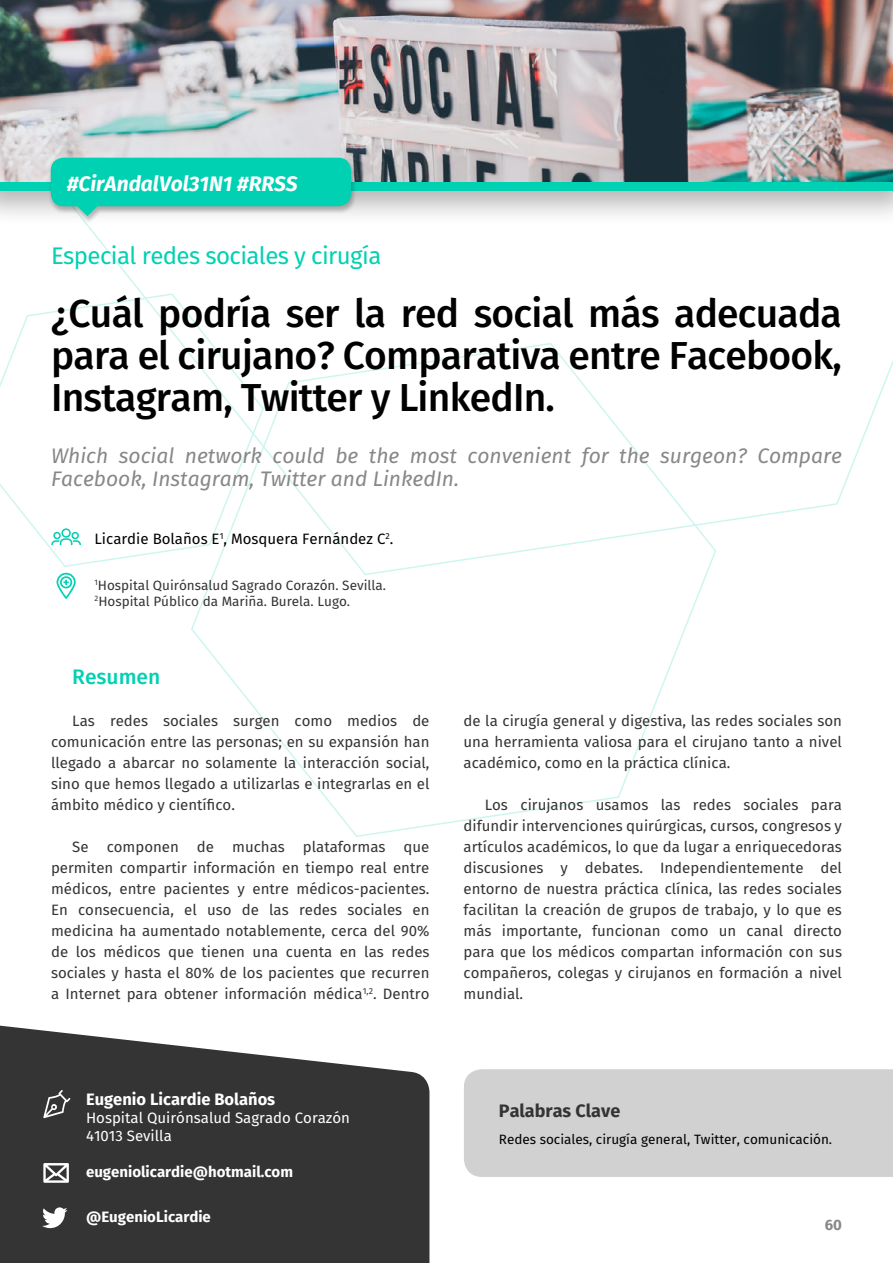
<style>
.page{position:relative;width:893px;height:1263px;background:#fff}
.page>*{position:absolute;margin:0;border:0;box-sizing:border-box;transform-origin:0 0}
.t1{font:500 39px/42px "Fira Sans";letter-spacing:-.02em;color:#000;text-align:justify}
.t2{font:24px "Fira Sans";letter-spacing:-.025em;color:#00d1b2}
.t3{font:italic 21px/22.5px "Fira Sans";color:#878787}
.t4{font:italic 700 21px "Fira Sans";color:#fff}
.t5{font:500 21px "Fira Sans";color:#00d1b2}
.t6{font:700 18px "Fira Sans";color:#343434}
.t7{font:700 16.5px "Fira Sans";color:#fff}
.t8{font:15px/21px "Fira Sans";color:#343434;text-align:justify}
.t9{font:15px/18px "Fira Sans";color:#fff}
.t10{font:700 15px "Fira Sans";color:#fff}
.t11{font:15px "Fira Sans";color:#000}
.t12{font:700 15px "Fira Sans";color:#878787}
.t13{font:13.5px/16.2px "Fira Sans";color:#343434}
.t14{font:13.5px "Fira Sans";color:#000}
</style>
<div class="page">
<svg style="left:191px;top:343px;width:526px;height:494px"></svg>
<svg style="left:0;top:292px;width:265px;height:276px"></svg>
<svg style="left:0;top:1025px;width:429px;height:238px;fill:#343434"></svg>
<svg style="left:43px;top:1090px;width:27px;height:28px"></svg>
<svg style="left:43px;top:1163px;width:26px;height:20px"></svg>
<div style="left:0;top:0;width:893px;height:228px;background:#000;opacity:.3"></div>
<img style="left:0;top:0;width:893px;height:182px">
<div style="left:0;top:182px;width:893px;height:8px;background:#00d1b2"></div>
<svg style="left:51px;top:528px;width:30px;height:17px"></svg>
<svg style="left:57px;top:573px;width:19px;height:26px"></svg>
<svg style="left:42px;top:1207px;width:26px;height:21px"></svg>
<div style="left:464px;top:1069px;width:429px;height:108px;background:#d1d1d1"></div>
<div style="left:49px;top:158px;width:308px;height:66px;background:#000;opacity:.25"></div>
<div style="left:51px;top:158px;width:300px;height:48px;background:#00d1b2;border-radius:13px"></div>
<svg style="left:68px;top:206px;width:39px;height:10px"></svg>
<h3 class="t4" style="left:67px;top:166px;width:232px">#CirAndalVol31N1 #RRSS</h3>
<h2 class="t2" style="left:51px;top:238px;width:332px">Especial redes sociales y cirugía</h2>
<h1 class="t1" style="left:51px;top:290px;width:792px">¿Cuál podría ser la red social más adecuada para el cirujano? Comparativa entre Facebook, Instagram, Twitter y LinkedIn.</h1>
<h3 class="t3" style="left:51px;top:444px;width:792px">Which social network could be the most convenient for the surgeon? Compare<br>Facebook, Instagram, Twitter and LinkedIn.</h3>
<p class="t11" style="left:94px;top:528px;width:300px">Licardie Bolaños E<sup>1</sup>, Mosquera Fernández C<sup>2</sup>.</p>
<p class="t13" style="left:94px;top:576px;width:293px"><sup>1</sup>Hospital Quirónsalud Sagrado Corazón. Sevilla.<br><sup>2</sup>Hospital Público da Mariña. Burela. Lugo.</p>
<h3 class="t5" style="left:72px;top:660px;width:90px">Resumen</h3>
<p class="t8" style="left:51px;top:710px;width:380px;text-indent:21px">Las redes sociales surgen como medios de comunicación entre las personas; en su expansión han llegado a abarcar no solamente la interacción social, sino que hemos llegado a utilizarlas e integrarlas en el ámbito médico y científico.</p>
<p class="t8" style="left:51px;top:836px;width:380px;text-indent:21px">Se componen de muchas plataformas que permiten compartir información en tiempo real entre médicos, entre pacientes y entre médicos-pacientes.<br>En consecuencia, el uso de las redes sociales en medicina ha aumentado notablemente, cerca del 90% de los médicos que tienen una cuenta en las redes sociales y hasta el 80% de los pacientes que recurren a Internet para obtener información médica<sup>1,2</sup>. Dentro</p>
<p class="t8" style="left:463px;top:710px;width:380px">de la cirugía general y digestiva, las redes sociales son una herramienta valiosa para el cirujano tanto a nivel académico, como en la práctica clínica.</p>
<p class="t8" style="left:463px;top:794px;width:380px;text-indent:21px">Los cirujanos usamos las redes sociales para difundir intervenciones quirúrgicas, cursos, congresos y artículos académicos, lo que da lugar a enriquecedoras discusiones y debates. Independientemente del entorno de nuestra práctica clínica, las redes sociales facilitan la creación de grupos de trabajo, y lo que es más importante, funcionan como un canal directo para que los médicos compartan información con sus compañeros, colegas y cirujanos en formación a nivel mundial.</p>
<p class="t7" style="left:86px;top:1085px;width:191px">Eugenio Licardie Bolaños</p>
<p class="t9" style="left:86px;top:1108px;width:265px">Hospital Quirónsalud Sagrado Corazón<br>41013 Sevilla</p>
<p class="t10" style="left:86px;top:1159px;width:208px">eugeniolicardie@hotmail.com</p>
<p class="t10" style="left:86px;top:1204px;width:126px">@EugenioLicardie</p>
<p class="t6" style="left:499px;top:1096px;width:123px">Palabras Clave</p>
<p class="t14" style="left:499px;top:1129px;width:335px">Redes sociales, cirugía general, Twitter, comunicación.</p>
<p class="t12" style="left:825px;top:1212px;width:19px">60</p>
</div>
